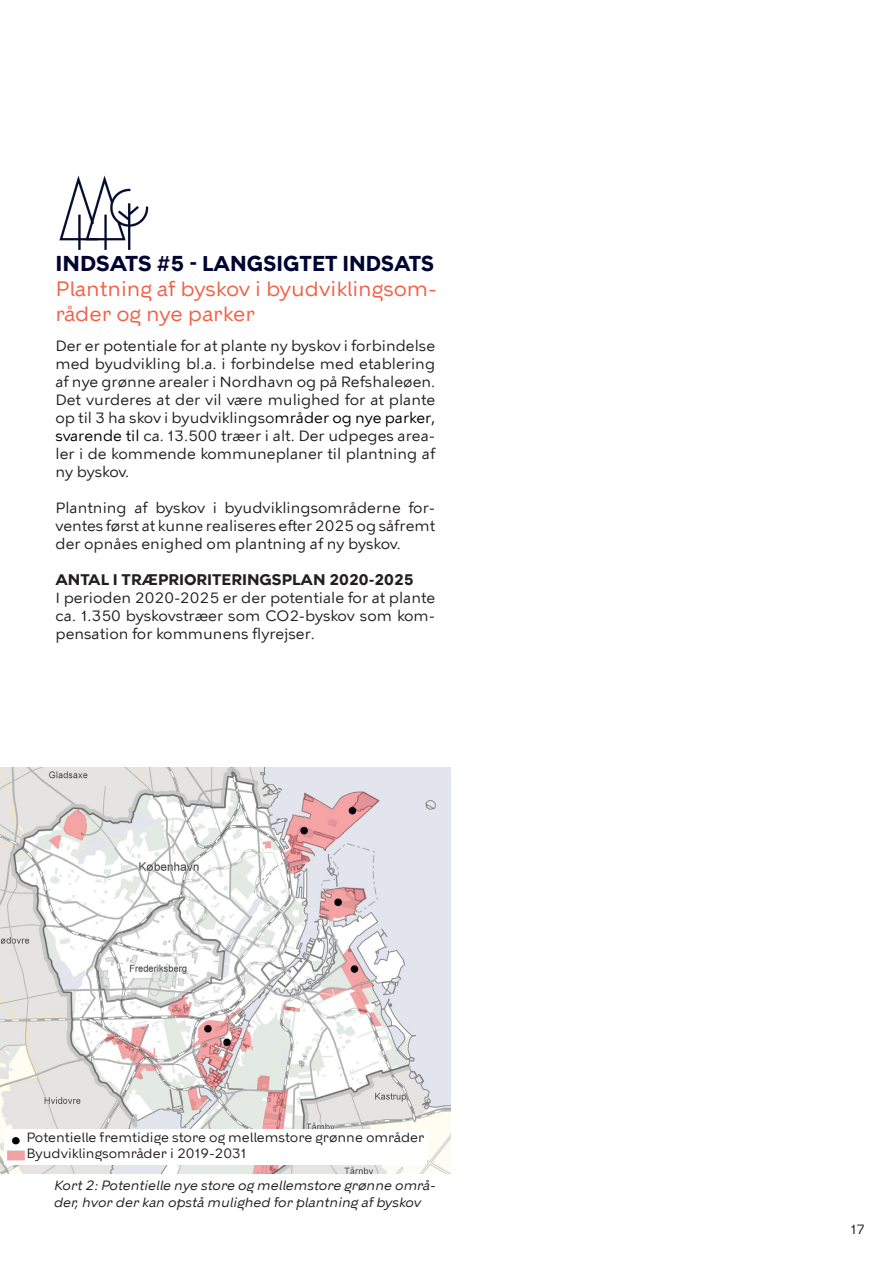
<style>
.page{position:relative;width:893px;height:1263px;background:#fff}
.page>*{position:absolute;margin:0;border:0;box-sizing:border-box;transform-origin:0 0}
.t1{font:21px/25.2px "KBH";color:#f16146}
.t2{font:700 21px "KBH";color:#000431}
.t3{font:15px/18px "KBH Tekst";color:#231f20;text-align:justify}
.t4{font:700 15px "KBH Tekst";color:#231f20}
.t5{font:italic 13.5px/16.2px "KBH";color:#231f20}
.t6{font:13.5px/16.2px "KBH";color:#231f20}
.s1{color:#000}
</style>
<div class="page">
<img style="left:116px;top:188px;width:33px;height:62px">
<img style="left:59px;top:176px;width:57px;height:74px">
<img style="left:1px;top:767px;width:450px;height:406px">
<div style="left:5px;top:1129px;width:422px;height:36px;background:#fff"></div>
<img style="left:7px;top:1137px;width:18px;height:24px">
<img style="left:0;top:767px;width:1px;height:496px">
<h1 class="t2" style="left:55px;top:252px;width:380px">INDSATS #5 - LANGSIGTET INDSATS</h1>
<h1 class="t1" style="left:55px;top:278px;width:383px">Plantning af byskov i byudviklingsom&shy;råder og nye parker</h1>
<p class="t3" style="left:55px;top:339px;width:381px">Der er potentiale for at plante ny byskov i forbindelse med byudvikling bl.a. i forbindelse med etablering af nye grønne arealer i Nordhavn og på Refshaleøen.<br>Det vurderes at der vil være mulighed for at plante op til 3 ha skov i byudviklingso<span class="s1">mråder og nye parker, svarende til</span> ca. 13.500 træer i alt. Der udpeges area&shy;ler i de kommende kommuneplaner til plantning af ny byskov.</p>
<p class="t3" style="left:55px;top:501px;width:381px">Plantning af byskov i byudviklingsområderne for&shy;ventes først at kunne realiseres efter 2025 og såfremt der opnåes enighed om plantning af ny byskov.</p>
<p class="t4" style="left:55px;top:571px;width:360px">ANTAL I TRÆPRIORITERINGSPLAN 2020-2025</p>
<p class="t3" style="left:55px;top:591px;width:381px">I perioden 2020-2025 er der potentiale for at plante ca. 1.350 byskovstræer som CO2-byskov som kom&shy;pensation for kommunens flyrejser.</p>
<p class="t6" style="left:27px;top:1130px;width:399px">Potentielle fremtidige store og mellemstore grønne områder<br>Byudviklingsområder i 2019-2031</p>
<p class="t5" style="left:54px;top:1179px;width:383px">Kort 2: Potentielle nye store og mellemstore grønne områ&shy;der, hvor der kan opstå mulighed for plantning af byskov</p>
<p class="t6" style="left:851px;top:1222px;width:16px">17</p>
</div>
